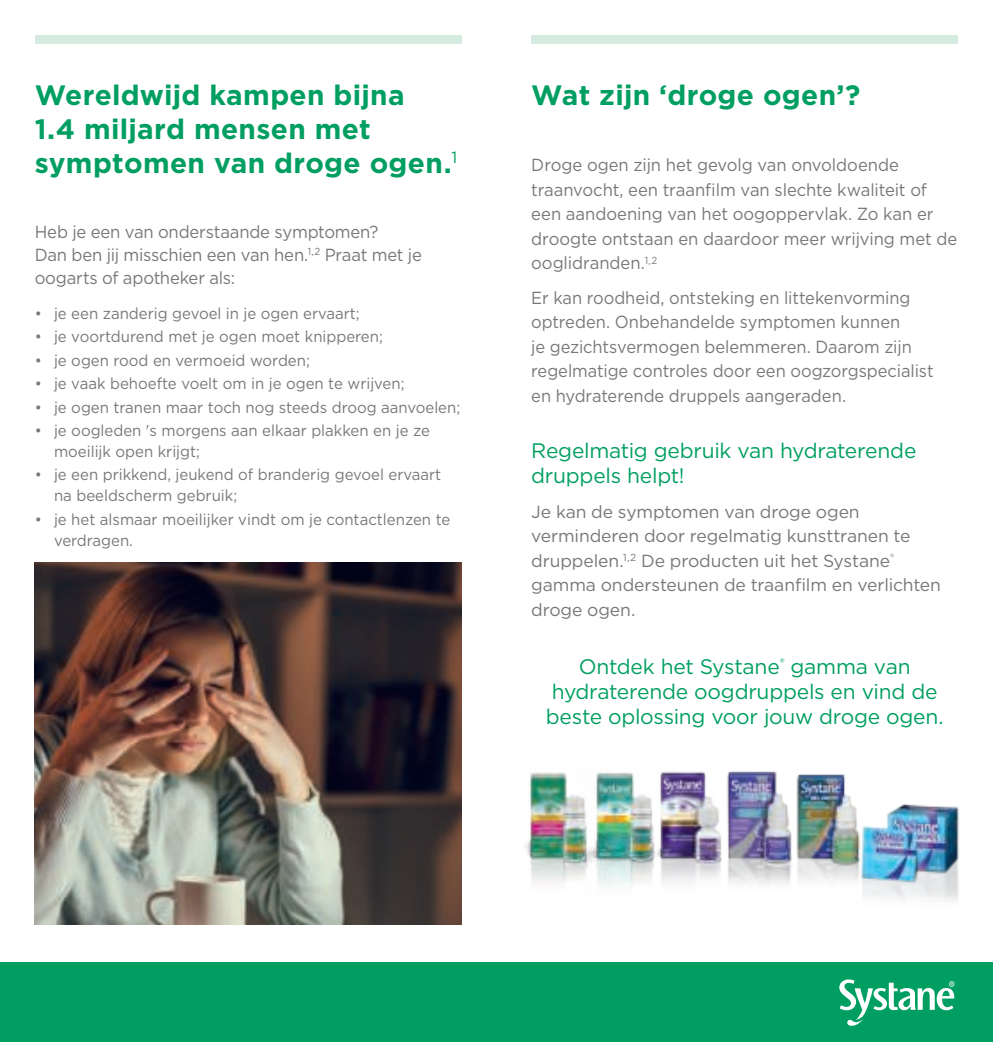
<style>
.page{position:relative;width:993px;height:1042px;background:#fff}
.page>*{position:absolute;margin:0;border:0;box-sizing:border-box;transform-origin:0 0}
.t1{font:700 28px/33.6px "Gotham";letter-spacing:.01em;color:#009f61}
.t2{font:21px/25.2px "Gotham";letter-spacing:-.01em;color:#009f61}
.t3{font:17.5px/24.5px "Gotham";letter-spacing:-.005em;color:#76787b;scale:.95 1}
.t4{font:17.5px/24.5px "Gotham";letter-spacing:-.005em;color:#76787b;scale:.94 1}
.t5{font:17.5px/24.5px "Gotham";letter-spacing:-.005em;color:#76787b}
.t6{font:15.75px/21px "Gotham";color:#76787b;scale:.95 1}
</style>
<div class="page">
<div style="left:35px;top:35px;width:426px;height:9px;background:#d6ebdf"></div>
<div style="left:531px;top:35px;width:426px;height:9px;background:#d6ebdf"></div>
<div style="left:0;top:962px;width:992px;height:80px;background:#009f61"></div>
<img style="left:754px;top:771px;width:30px;height:114px">
<img style="left:676px;top:771px;width:78px;height:113px">
<img style="left:784px;top:774px;width:65px;height:110px">
<img style="left:846px;top:796px;width:113px;height:105px">
<img style="left:526px;top:772px;width:53px;height:113px">
<img style="left:579px;top:771px;width:97px;height:117px">
<img style="left:35px;top:562px;width:426px;height:362px">
<svg style="left:839px;top:979px;width:115px;height:47px"></svg>
<h1 class="t1" style="left:35px;top:80px;width:424px">Wereldwijd kampen bijna<br>1.4 miljard mensen met symptomen van droge ogen.<sup>1</sup></h1>
<p class="t3" style="left:35px;top:221px;width:409px;line-height:22.8px">Heb je een van onderstaande symptomen?<br>Dan ben jij misschien een van hen.<sup>1,2</sup> Praat met je oogarts of apotheker als:</p>
<p class="t6" style="left:35px;top:303px;width:343px">• je een zanderig gevoel in je ogen ervaart;</p>
<p class="t6" style="left:35px;top:327px;width:368px">• je voortdurend met je ogen moet knipperen;</p>
<p class="t6" style="left:35px;top:350px;width:291px">• je ogen rood en vermoeid worden;</p>
<p class="t6" style="left:35px;top:374px;width:390px">• je vaak behoefte voelt om in je ogen te wrijven;</p>
<p class="t6" style="left:35px;top:397px;width:449px">• je ogen tranen maar toch nog steeds droog aanvoelen;</p>
<p class="t6" style="left:54px;top:421px;width:397px;text-indent:-19px">• je oogleden 's morgens aan elkaar plakken en je ze moeilijk open krijgt;</p>
<p class="t6" style="left:54px;top:465px;width:409px;text-indent:-19px">• je een prikkend, jeukend of branderig gevoel ervaart na beeldscherm gebruik;</p>
<p class="t6" style="left:54px;top:510px;width:418px;text-indent:-19px">• je het alsmaar moeilijker vindt om je contactlenzen te verdragen.</p>
<h1 class="t1" style="left:531px;top:80px;width:331px">Wat zijn ‘droge ogen’?</h1>
<p class="t3" style="left:531px;top:154px;width:450px">Droge ogen zijn het gevolg van onvoldoende traanvocht, een traanfilm van slechte kwaliteit of een aandoening van het oogoppervlak. Zo kan er droogte ontstaan en daardoor meer wrijving met de ooglidranden.<sup>1,2</sup></p>
<p class="t4" style="left:531px;top:286px;width:429px">Er kan roodheid, ontsteking en littekenvorming optreden. Onbehandelde symptomen kunnen<br>je gezichtsvermogen belemmeren. Daarom zijn regelmatige controles door een oogzorgspecialist en hydraterende druppels aangeraden.</p>
<h2 class="t2" style="left:531px;top:439px;width:386px">Regelmatig gebruik van hydraterende druppels helpt!</h2>
<p class="t5" style="left:531px;top:500px;width:411px">Je kan de symptomen van droge ogen verminderen door regelmatig kunsttranen te druppelen.<sup>1,2</sup> De producten uit het Systane<sup>® </sup>gamma ondersteunen de traanfilm en verlichten droge ogen.</p>
<h2 class="t2" style="left:545px;top:655px;width:399px;text-align:center">Ontdek het Systane<sup>®</sup> gamma van hydraterende oogdruppels en vind de beste oplossing voor jouw droge ogen.</h2>
</div>
